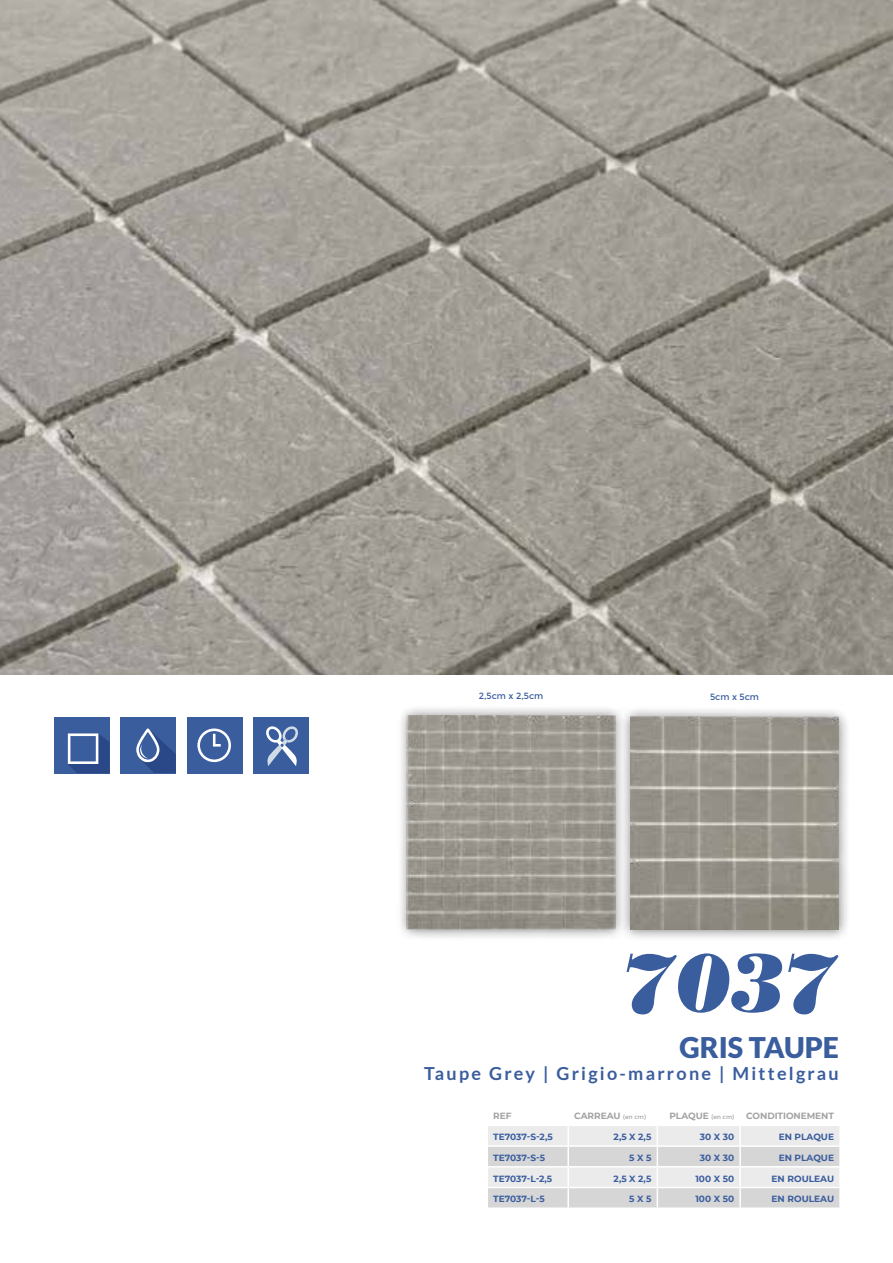
<style>
.page{position:relative;width:893px;height:1263px;background:#fff}
.page>*{position:absolute;margin:0;border:0;box-sizing:border-box;transform-origin:0 0}
.t1{font:italic 82.05px "Bodoni Std Poster";color:#3a5d9e}
.t2{font:900 28.5px "Lato";color:#3a5d9e}
.t3{font:700 18px "Lato";letter-spacing:.125em;color:#3a5d9e}
.t4{font:700 9px "Montserrat";color:#3a5d9e}
.t5{font:700 9px "Montserrat";letter-spacing:-.005em;color:#a3a3a3}
.t6{font:9px "Montserrat";color:#3a5d9e}
.s1{font-weight:400;font-size:6px}
</style>
<div class="page">
<img style="left:0;top:0;width:893px;height:675px">
<svg style="left:488px;top:1126px;width:352px;height:81px;background:#e2e2e2"></svg>
<div style="left:396px;top:704px;width:230px;height:237px;background:#000;opacity:.5"></div>
<img style="left:407px;top:716px;width:208px;height:214px">
<div style="left:619px;top:705px;width:231px;height:236px;background:#000;opacity:.5"></div>
<img style="left:630px;top:716px;width:209px;height:214px">
<div style="left:187px;top:717px;width:55px;height:56px;background:#3a5d9e"></div>
<svg style="left:197px;top:728px;width:34px;height:34px"></svg>
<div style="left:120px;top:717px;width:56px;height:56px;background:#3a5d9e"></div>
<svg style="left:144px;top:739px;width:32px;height:34px"></svg>
<svg style="left:136px;top:728px;width:23px;height:34px"></svg>
<div style="left:54px;top:717px;width:56px;height:56px;background:#3a5d9e"></div>
<svg style="left:67px;top:733px;width:43px;height:40px"></svg>
<svg style="left:68px;top:733px;width:30px;height:31px"></svg>
<div style="left:253px;top:717px;width:56px;height:56px;background:#3a5d9e"></div>
<svg style="left:266px;top:726px;width:32px;height:40px"></svg>
<p class="t6" style="left:479px;top:690px;width:66px">2,5cm x 2,5cm</p>
<p class="t6" style="left:710px;top:691px;width:50px">5cm x 5cm</p>
<h1 class="t1" style="left:623px;top:934px;width:218px">7037</h1>
<h2 class="t2" style="left:680px;top:1031px;width:161px">GRIS TAUPE</h2>
<h3 class="t3" style="left:424px;top:1063px;width:416px">Taupe Grey | Grigio-marrone | Mittelgrau</h3>
<p class="t5" style="left:493px;top:1110px;width:20px">REF</p>
<p class="t5" style="left:574px;top:1110px;width:73px">CARREAU <span class="s1">(en cm)</span></p>
<p class="t5" style="left:669px;top:1110px;width:66px">PLAQUE <span class="s1">(en cm)</span></p>
<p class="t5" style="left:746px;top:1110px;width:89px">CONDITIONEMENT</p>
<p class="t4" style="left:493px;top:1130px;width:61px">TE7037-S-2,5</p>
<p class="t4" style="left:614px;top:1130px;width:39px">2,5 X 2,5</p>
<p class="t4" style="left:700px;top:1130px;width:36px">30 X 30</p>
<p class="t4" style="left:779px;top:1130px;width:57px">EN PLAQUE</p>
<p class="t4" style="left:493px;top:1151px;width:53px">TE7037-S-5</p>
<p class="t4" style="left:629px;top:1151px;width:24px">5 X 5</p>
<p class="t4" style="left:700px;top:1151px;width:36px">30 X 30</p>
<p class="t4" style="left:779px;top:1151px;width:57px">EN PLAQUE</p>
<p class="t4" style="left:493px;top:1172px;width:60px">TE7037-L-2,5</p>
<p class="t4" style="left:614px;top:1172px;width:39px">2,5 X 2,5</p>
<p class="t4" style="left:695px;top:1172px;width:40px">100 X 50</p>
<p class="t4" style="left:772px;top:1172px;width:64px">EN ROULEAU</p>
<p class="t4" style="left:493px;top:1192px;width:53px">TE7037-L-5</p>
<p class="t4" style="left:629px;top:1192px;width:24px">5 X 5</p>
<p class="t4" style="left:695px;top:1192px;width:40px">100 X 50</p>
<p class="t4" style="left:772px;top:1192px;width:64px">EN ROULEAU</p>
</div>
